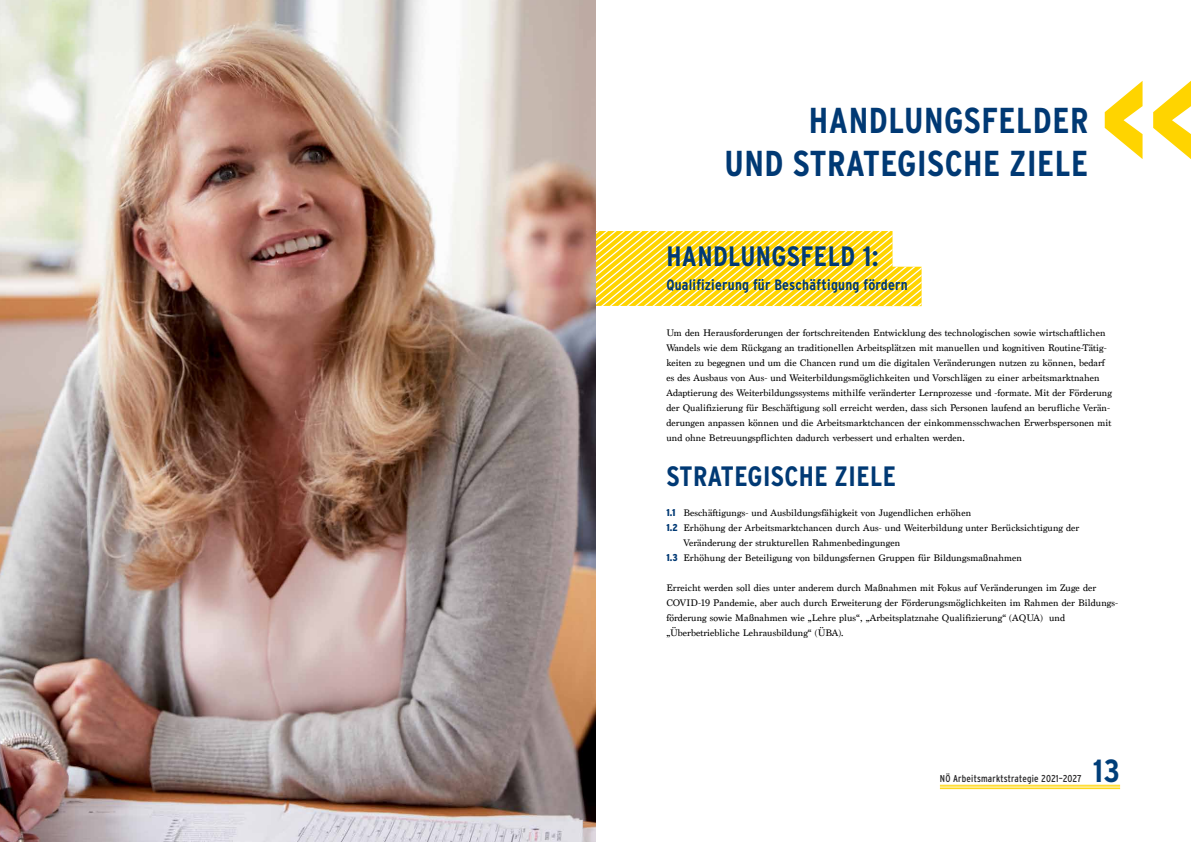
<style>
.page{position:relative;width:1191px;height:842px;background:#fff}
.page>*{position:absolute;margin:0;border:0;box-sizing:border-box;transform-origin:0 0}
.t1{font:700 condensed 36px/43.2px "Interstate";letter-spacing:.015em;color:#003974;text-align:right}
.t2{font:700 condensed 32px "Interstate";color:#003e79}
.t3{font:700 condensed 28px "Interstate";letter-spacing:.015em;color:#003974}
.t4{font:700 condensed 15px "Interstate";letter-spacing:.015em;color:#003974}
.t5{font:10px/15px "Marion";letter-spacing:.005em;color:#000}
.t6{font:condensed 10px "Interstate";letter-spacing:.02em;color:#292829}
.s1{font-family:"Interstate";font-weight:900;font-stretch:condensed;color:#003974}
</style>
<div class="page">
<hr style="left:940px;top:785px;width:180px;height:1px;background:#ffd400">
<hr style="left:940px;top:787px;width:180px;height:1px;background:#ffd400">
<hr style="left:940px;top:788px;width:180px;height:1px;background:#ffd400">
<svg style="left:1153px;top:81px;width:38px;height:78px"></svg>
<svg style="left:1104px;top:81px;width:38px;height:78px"></svg>
<svg style="left:595px;top:231px;width:326px;height:75px;background:#fede43"></svg>
<img style="left:0;top:0;width:595px;height:842px">
<h1 class="t1" style="left:724px;top:98px;width:365px">HANDLUNGSFELDER<br>UND STRATEGISCHE ZIELE</h1>
<h3 class="t3" style="left:666px;top:240px;width:214px">HANDLUNGSFELD 1:</h3>
<h3 class="t4" style="left:666px;top:277px;width:243px">QUALIFIZIERUNG FÜR BESCHÄFTIGUNG FÖRDERN</h3>
<p class="t5" style="left:666px;top:325px;width:447px">Um den Herausforderungen der fortschreitenden Entwicklung des technologischen sowie wirtschaftlichen Wandels wie dem Rückgang an traditionellen Arbeitsplätzen mit manuellen und kognitiven Routine-Tätig&shy;keiten zu begegnen und um die Chancen rund um die digitalen Veränderungen nutzen zu können, bedarf es des Ausbaus von Aus- und Weiterbildungsmöglichkeiten und Vorschlägen zu einer arbeitsmarktnahen Adaptierung des Weiterbildungssystems mithilfe veränderter Lernprozesse und -formate. Mit der Förderung der Qualifizierung für Beschäftigung soll erreicht werden, dass sich Personen laufend an berufliche Verän&shy;derungen anpassen können und die Arbeitsmarktchancen der einkommensschwachen Erwerbspersonen mit und ohne Betreuungspflichten dadurch verbessert und erhalten werden.</p>
<h3 class="t3" style="left:666px;top:461px;width:231px">STRATEGISCHE ZIELE</h3>
<p class="t5" style="left:666px;top:505px;width:306px"><span class="s1">1.1</span> Beschäftigungs- und Ausbildungsfähigkeit von Jugendlichen erhöhen</p>
<p class="t5" style="left:666px;top:520px;width:414px"><span class="s1">1.2</span> Erhöhung der Arbeitsmarktchancen durch Aus- und Weiterbildung unter Berücksichtigung der</p>
<p class="t5" style="left:683px;top:535px;width:218px">Veränderung der strukturellen Rahmenbedingungen</p>
<p class="t5" style="left:666px;top:550px;width:357px"><span class="s1">1.3</span> Erhöhung der Beteiligung von bildungsfernen Gruppen für Bildungsmaßnahmen</p>
<p class="t5" style="left:666px;top:580px;width:453px">Erreicht werden soll dies unter anderem durch Maßnahmen mit Fokus auf Veränderungen im Zuge der COVID-19 Pandemie, aber auch durch Erweiterung der Förderungsmöglichkeiten im Rahmen der Bildungs&shy;förderung sowie Maßnahmen wie „Lehre plus“, „Arbeitsplatznahe Qualifizierung“ (AQUA) und „Überbetriebliche Lehrausbildung“ (ÜBA).</p>
<p class="t6" style="left:940px;top:773px;width:143px">NÖ Arbeitsmarktstrategie 2021–2027</p>
<h2 class="t2" style="left:1093px;top:753px;width:28px">13</h2>
</div>
